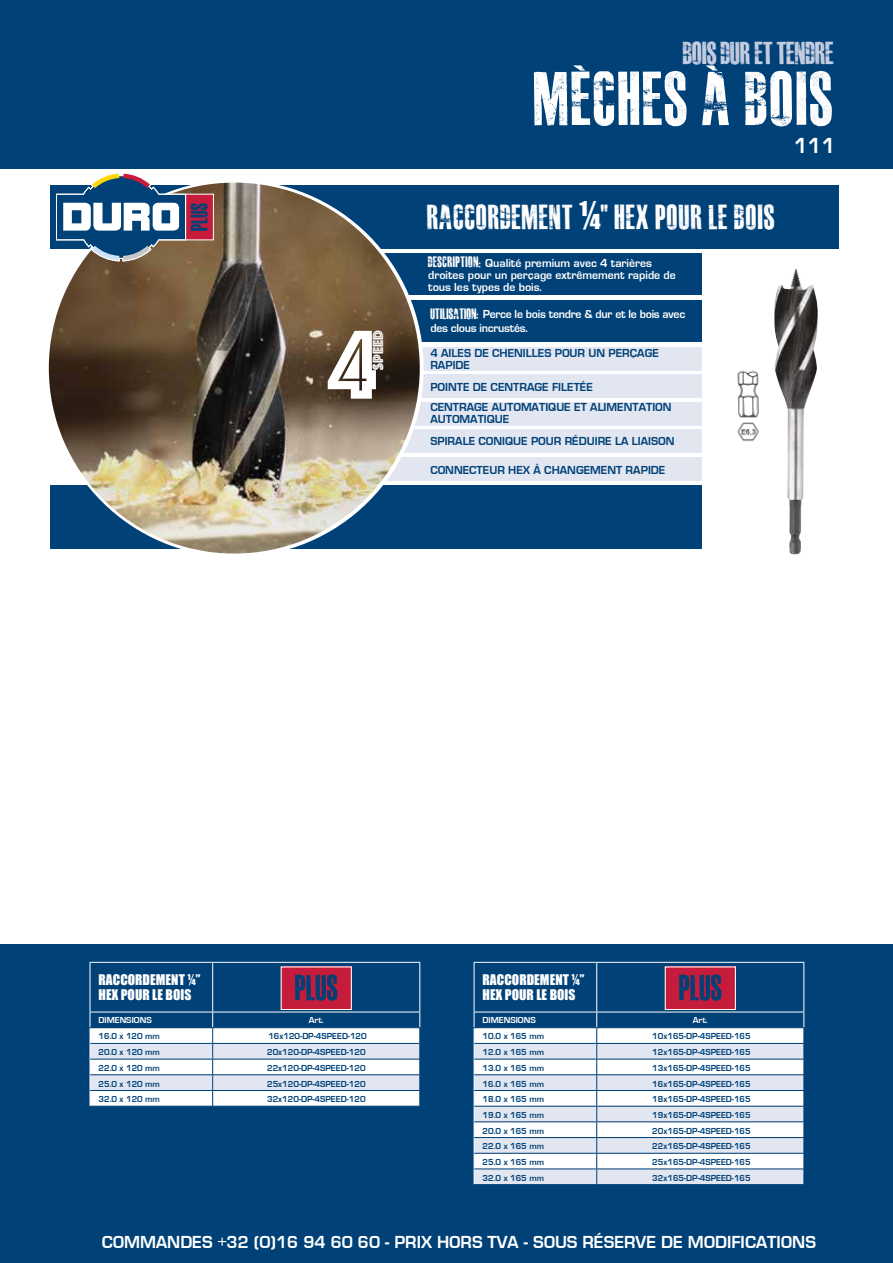
<style>
.page{position:relative;width:893px;height:1263px;background:#fff}
.page>*{position:absolute;margin:0;border:0;box-sizing:border-box;transform-origin:0 0}
.t1{font:101.7px "Phosphate Inline";color:#fff}
.t2{font:75px "MASTERPLANCOMPLETE";color:#fff}
.t3{font:34.5px "MASTERPLANCOMPLETE";color:#fff}
.t4{font:31.5px "MASTERPLANCOMPLETE";letter-spacing:-.03em;color:#c7cee2}
.t5{font:22.5px "Eurose";color:#fff}
.t6{font:18px "Eurose";color:#fff}
.t7{font:15.3px "Phosphate Inline";color:#fff}
.t8{font:13.5px/15px "Impact";letter-spacing:.005em;color:#fff}
.t9{font:12px/12px "Eurose";color:#004177}
.t10{font:12px/12px "Eurose";color:#fff}
.t11{font:12px/14.4px "Eurose";letter-spacing:-.02em;color:#fff}
.t12{font:9px "Eurose";color:#004177}
.t13{font:700 9px "Eurostile";color:#fff}
.s1{font-family:"Impact"}
.s2{font-family:"MASTERPLANCOMPLETE";font-size:15px}
</style>
<div class="page">
<hr style="left:0;top:944px;width:3px;height:319px;background:#004177">
<div style="left:2px;top:944px;width:891px;height:319px;background:#004177"></div>
<hr style="left:0;top:0;width:1px;height:169px;background:#004177">
<div style="left:1px;top:0;width:892px;height:169px;background:#004177"></div>
<div style="left:50px;top:185px;width:789px;height:64px;background:#004177"></div>
<div style="left:289px;top:457px;width:412px;height:24px;background:#e2e6f1"></div>
<div style="left:289px;top:430px;width:412px;height:23px;background:#e2e6f1"></div>
<div style="left:289px;top:402px;width:412px;height:23px;background:#e2e6f1"></div>
<div style="left:289px;top:374px;width:412px;height:24px;background:#e2e6f1"></div>
<div style="left:289px;top:347px;width:412px;height:23px;background:#e2e6f1"></div>
<div style="left:289px;top:300px;width:412px;height:42px;background:#004177"></div>
<div style="left:289px;top:253px;width:412px;height:42px;background:#004177"></div>
<div style="left:50px;top:485px;width:651px;height:64px;background:#004177"></div>
<svg style="left:47px;top:180px;width:377px;height:377px;fill:#fff"></svg>
<img style="left:49px;top:183px;width:371px;height:370px;border-radius:185px">
<div style="left:186px;top:194px;width:27px;height:46px;background:#c61c3c"></div>
<div style="left:185px;top:194px;width:29px;height:46px;border:1px solid #fff"></div>
<svg style="left:56px;top:173px;width:152px;height:88px"></svg>
<svg style="left:90px;top:962px;width:331px;height:144px"></svg>
<svg style="left:474px;top:962px;width:330px;height:222px"></svg>
<img style="left:774px;top:269px;width:44px;height:285px">
<img style="left:737px;top:370px;width:22px;height:72px">
<h3 class="t4" style="left:683px;top:38px;width:153px">BOIS DUR ET TENDRE</h3>
<h2 class="t2" style="left:534px;top:61px;width:302px">MÈCHES À BOIS</h2>
<h3 class="t7" style="left:367px;top:370px;width:41px;rotate:-90deg">speed</h3>
<h1 class="t1" style="left:328px;top:292px;width:49px">4</h1>
<h3 class="t3" style="left:427px;top:199px;width:350px">RACCORDEMENT <span class="s1">¼</span>” HEX POUR LE BOIS</h3>
<h3 class="t10" style="left:428px;top:257px;width:249px"><span class="s2">DESCRIPTION;</span> Qualité premium avec 4 tarières droites pour un perçage extrêmement rapide de tous les types de bois.</h3>
<h3 class="t11" style="left:430px;top:307px;width:256px"><span class="s2">UTILISATION;</span> Perce le bois tendre &amp; dur et le bois avec des clous incrustés.</h3>
<h3 class="t9" style="left:430px;top:347px;width:230px">4 AILES DE CHENILLES POUR UN PERÇAGE<br>RAPIDE</h3>
<h3 class="t9" style="left:430px;top:377px;width:243px;line-height:19.8px">POINTE DE CENTRAGE FILETÉE<br>CENTRAGE AUTOMATIQUE ET ALIMENTATION</h3>
<h3 class="t9" style="left:430px;top:407px;width:246px;line-height:22.8px">AUTOMATIQUE<br>SPIRALE CONIQUE POUR RÉDUIRE LA LIAISON</h3>
<h3 class="t9" style="left:430px;top:464px;width:237px">CONNECTEUR HEX À CHANGEMENT RAPIDE</h3>
<h3 class="t5" style="left:794px;top:134px;width:43px">111</h3>
<h3 class="t8" style="left:99px;top:972px;width:104px">RACCORDEMENT ¼”<br>HEX POUR LE BOIS</h3>
<p class="t13" style="left:99px;top:1015px;width:55px">DIMENSIONS</p>
<p class="t13" style="left:309px;top:1015px;width:16px">Art.</p>
<p class="t12" style="left:99px;top:1032px;width:63px">16.0 x 120 mm</p>
<p class="t12" style="left:268px;top:1031px;width:100px">16x120-DP-4SPEED-120</p>
<p class="t12" style="left:99px;top:1047px;width:63px">20.0 x 120 mm</p>
<p class="t12" style="left:267px;top:1047px;width:100px">20x120-DP-4SPEED-120</p>
<p class="t12" style="left:99px;top:1063px;width:63px">22.0 x 120 mm</p>
<p class="t12" style="left:267px;top:1063px;width:100px">22x120-DP-4SPEED-120</p>
<p class="t12" style="left:99px;top:1079px;width:63px">25.0 x 120 mm</p>
<p class="t12" style="left:267px;top:1079px;width:100px">25x120-DP-4SPEED-120</p>
<p class="t12" style="left:99px;top:1094px;width:63px">32.0 x 120 mm</p>
<p class="t12" style="left:267px;top:1094px;width:100px">32x120-DP-4SPEED-120</p>
<h3 class="t8" style="left:483px;top:972px;width:104px">RACCORDEMENT ¼”<br>HEX POUR LE BOIS</h3>
<p class="t13" style="left:483px;top:1015px;width:55px">DIMENSIONS</p>
<p class="t13" style="left:693px;top:1015px;width:16px">Art.</p>
<p class="t12" style="left:483px;top:1032px;width:63px">10.0 x 165 mm</p>
<p class="t12" style="left:652px;top:1032px;width:100px">10x165-DP-4SPEED-165</p>
<p class="t12" style="left:483px;top:1047px;width:63px">12.0 x 165 mm</p>
<p class="t12" style="left:652px;top:1047px;width:100px">12x165-DP-4SPEED-165</p>
<p class="t12" style="left:483px;top:1063px;width:63px">13.0 x 165 mm</p>
<p class="t12" style="left:652px;top:1063px;width:100px">13x165-DP-4SPEED-165</p>
<p class="t12" style="left:483px;top:1079px;width:63px">16.0 x 165 mm</p>
<p class="t12" style="left:652px;top:1079px;width:100px">16x165-DP-4SPEED-165</p>
<p class="t12" style="left:483px;top:1094px;width:63px">18.0 x 165 mm</p>
<p class="t12" style="left:652px;top:1094px;width:100px">18x165-DP-4SPEED-165</p>
<p class="t12" style="left:483px;top:1110px;width:63px">19.0 x 165 mm</p>
<p class="t12" style="left:652px;top:1110px;width:100px">19x165-DP-4SPEED-165</p>
<p class="t12" style="left:483px;top:1126px;width:63px">20.0 x 165 mm</p>
<p class="t12" style="left:652px;top:1126px;width:100px">20x165-DP-4SPEED-165</p>
<p class="t12" style="left:483px;top:1141px;width:63px">22.0 x 165 mm</p>
<p class="t12" style="left:652px;top:1141px;width:100px">22x165-DP-4SPEED-165</p>
<p class="t12" style="left:483px;top:1157px;width:63px">25.0 x 165 mm</p>
<p class="t12" style="left:652px;top:1157px;width:100px">25x165-DP-4SPEED-165</p>
<p class="t12" style="left:483px;top:1173px;width:63px">32.0 x 165 mm</p>
<p class="t12" style="left:652px;top:1173px;width:100px">32x165-DP-4SPEED-165</p>
<h3 class="t6" style="left:102px;top:1232px;width:716px">COMMANDES +32 (0)16 94 60 60 - PRIX HORS TVA - SOUS RÉSERVE DE MODIFICATIONS</h3>
</div>
